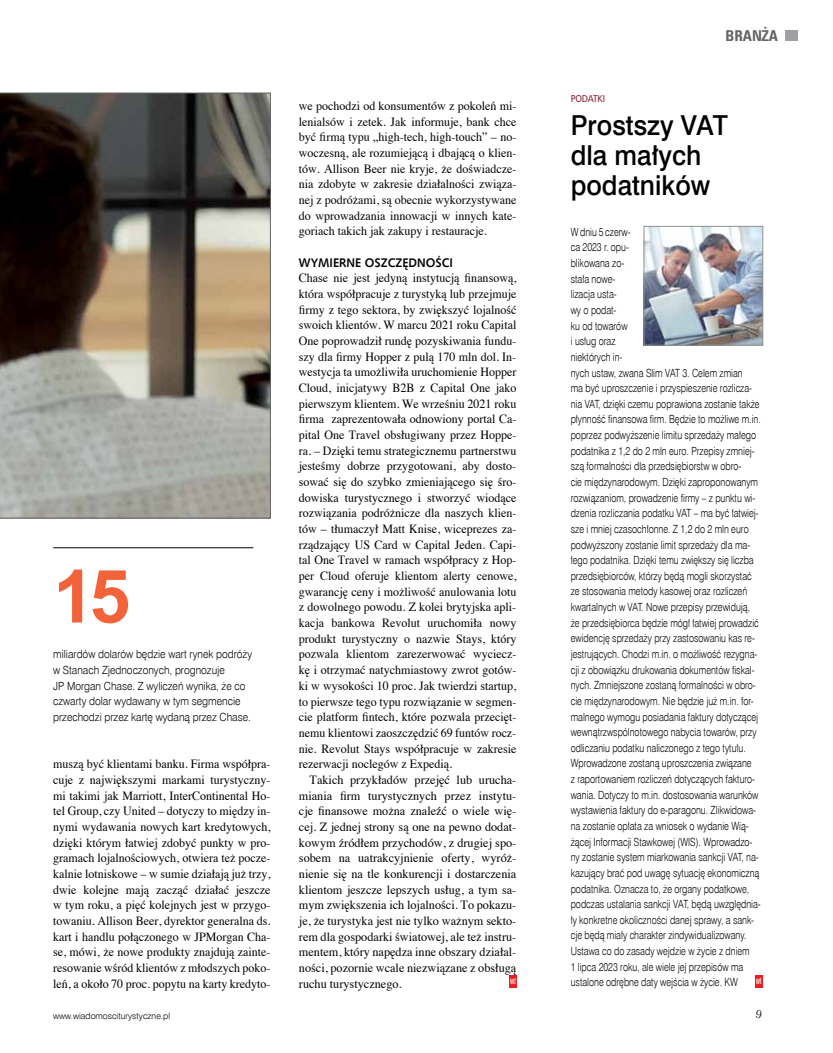
<style>
.page{position:relative;width:833px;height:1053px;background:#fff}
.page>*{position:absolute;margin:0;border:0;box-sizing:border-box;transform-origin:0 0}
.t1{font:700 73.75px "Arial";color:#f26339}
.t2{font:27.5px/30px "Swis 721 Md EU";color:#000;scale:.95 1}
.t3{font:700 15px "Zurich Cn EU";color:#636466}
.t4{font:12.5px/15.6px "Times";color:#000;text-align:justify;scale:.96 1}
.t5{font:12.5px/15.6px "Times";color:#000;text-align:justify}
.t6{font:700 12.5px "Humanst 531 EU";color:#000;scale:.95 1}
.t7{font:11.25px/15.6px "Swis 721 Lt EU";color:#000;scale:.8 1}
.t8{font:11.25px/15.6px "Swis 721 Lt EU";color:#000;scale:.91 1}
.t9{font:italic 11.25px "Century 751 EU";color:#000}
.t10{font:10px "Humnst 777 EU";letter-spacing:-.02em;color:#802534;scale:.9 1}
.t11{font:8.75px "Swis 721 Lt EU";color:#000}
</style>
<div class="page">
<div style="left:785px;top:30px;width:12px;height:11px;background:#9d9fa2"></div>
<svg style="left:509px;top:975px;width:7px;height:12px"></svg>
<svg style="left:510px;top:977px;width:5px;height:7px"></svg>
<svg style="left:0;top:93px;width:270px;height:425px;background:#756f65"></svg>
<hr style="left:53px;top:547px;width:200px;height:1px;background:#000">
<img style="left:646px;top:228px;width:115px;height:115px">
<div style="left:644px;top:226px;width:119px;height:119px;border:1px solid #8e9193"></div>
<svg style="left:755px;top:975px;width:7px;height:12px"></svg>
<svg style="left:756px;top:977px;width:5px;height:6px"></svg>
<h1 class="t1" style="left:53px;top:548px;width:79px">15</h1>
<p class="t8" style="left:53px;top:646px;width:220px">miliardów dolarów będzie wart rynek podróży w Stanach Zjednoczonych, prognozuje<br>JP Morgan Chase. Z wyliczeń wynika, że co czwarty dolar wydawany w tym segmencie przechodzi przez kartę wydaną przez Chase.</p>
<p class="t4" style="left:53px;top:755px;width:228px">muszą być klientami banku. Firma współpra&shy;cuje z największymi markami turystyczny&shy;mi takimi jak Marriott, InterContinental Ho&shy;tel Group, czy United – dotyczy to między in&shy;nymi wydawania nowych kart kredytowych, dzięki którym łatwiej zdobyć punkty w pro&shy;gramach lojalnościowych, otwiera też pocze&shy;kalnie lotniskowe – w sumie działają już trzy, dwie kolejne mają zacząć działać jeszcze w tym roku, a pięć kolejnych jest w przygo&shy;towaniu. Allison Beer, dyrektor generalna ds. kart i handlu połączonego w JPMorgan Cha&shy;se, mówi, że nowe produkty znajdują zainte&shy;resowanie wśród klientów z młodszych poko&shy;leń, a około 70 proc. popytu na karty kredyto-</p>
<p class="t4" style="left:299px;top:97px;width:228px">we pochodzi od konsumentów z pokoleń mi&shy;lenialsów i zetek. Jak informuje, bank chce być firmą typu „high-tech, high-touch” – no&shy;woczesną, ale rozumiejącą i dbającą o klien&shy;tów. Allison Beer nie kryje, że doświadcze&shy;nia zdobyte w zakresie działalności związa&shy;nej z podróżami, są obecnie wykorzystywane do wprowadzania innowacji w innych kate&shy;goriach takich jak zakupy i restauracje.</p>
<p class="t6" style="left:299px;top:254px;width:164px">WYMIERNE OSZCZĘDNOŚCI</p>
<p class="t4" style="left:299px;top:269px;width:228px">Chase nie jest jedyną instytucją finansową, która współpracuje z turystyką lub przejmuje firmy z tego sektora, by zwiększyć lojalność swoich klientów. W marcu 2021 roku Capital One poprowadził rundę pozyskiwania fundu&shy;szy dla firmy Hopper z pulą 170 mln dol. In&shy;westycja ta umożliwiła uruchomienie Hopper Cloud, inicjatywy B2B z Capital One jako pierwszym klientem. We wrześniu 2021 roku firma zaprezentowała odnowiony portal Ca&shy;pital One Travel obsługiwany przez Hoppe&shy;ra. – Dzięki temu strategicznemu partnerstwu jesteśmy dobrze przygotowani, aby dosto&shy;sować się do szybko zmieniającego się śro&shy;dowiska turystycznego i stworzyć wiodące rozwiązania podróżnicze dla naszych klien&shy;tów – tłumaczył Matt Knise, wiceprezes za&shy;rządzający US Card w Capital Jeden. Capi&shy;tal One Travel w ramach współpracy z Hop&shy;per Cloud oferuje klientom alerty cenowe, gwarancję ceny i możliwość anulowania lotu z dowolnego powodu. Z kolei brytyjska apli&shy;kacja bankowa Revolut uruchomiła nowy produkt turystyczny o nazwie Stays, który pozwala klientom zarezerwować wyciecz&shy;kę i otrzymać natychmiastowy zwrot gotów&shy;ki w wysokości 10 proc. Jak twierdzi startup, to pierwsze tego typu rozwiązanie w segmen&shy;cie platform fintech, które pozwala przecięt&shy;nemu klientowi zaoszczędzić 69 funtów rocz&shy;nie. Revolut Stays współpracuje w zakresie rezerwacji noclegów z Expedią.</p>
<p class="t5" style="left:299px;top:770px;width:219px;text-indent:11px">Takich przykładów przejęć lub urucha&shy;miania firm turystycznych przez instytu&shy;cje finansowe można znaleźć o wiele wię&shy;cej. Z jednej strony są one na pewno dodat&shy;kowym źródłem przychodów, z drugiej spo&shy;sobem na uatrakcyjnienie oferty, wyróż&shy;nienie się na tle konkurencji i dostarczenia klientom jeszcze lepszych usług, a tym sa&shy;mym zwiększenia ich lojalności. To pokazu&shy;je, że turystyka jest nie tylko ważnym sekto&shy;rem dla gospodarki światowej, ale też instru&shy;mentem, który napędza inne obszary działal&shy;ności, pozornie wcale niezwiązane z obsługą ruchu turystycznego.</p>
<p class="t3" style="left:725px;top:26px;width:54px">BRANŻA</p>
<p class="t10" style="left:571px;top:92px;width:40px">PODATKI</p>
<h2 class="t2" style="left:571px;top:112px;width:167px">Prostszy VAT dla małych podatników</h2>
<p class="t7" style="left:571px;top:224px;width:239px">W dniu 5 czerw-<br>ca 2023 r. opu-<br>blikowana zo-<br>stała nowe-<br>lizacja usta-<br>wy o podat-<br>ku od towarów<br>i usług oraz<br>niektórych in-<br>nych ustaw, zwana Slim VAT 3. Celem zmian<br>ma być uproszczenie i przyspieszenie rozlicza&shy;nia VAT, dzięki czemu poprawiona zostanie także płynność finansowa firm. Będzie to możliwe m.in. poprzez podwyższenie limitu sprzedaży małego podatnika z 1,2 do 2 mln euro. Przepisy zmniej&shy;szą formalności dla przedsiębiorstw w obro-<br>cie międzynarodowym. Dzięki zaproponowanym rozwiązaniom, prowadzenie firmy – z punktu wi&shy;dzenia rozliczania podatku VAT – ma być łatwiej&shy;sze i mniej czasochłonne. Z 1,2 do 2 mln euro podwyższony zostanie limit sprzedaży dla ma&shy;łego podatnika. Dzięki temu zwiększy się liczba przedsiębiorców, którzy będą mogli skorzystać ze stosowania metody kasowej oraz rozliczeń kwartalnych w VAT. Nowe przepisy przewidują, że przedsiębiorca będzie mógł łatwiej prowadzić ewidencję sprzedaży przy zastosowaniu kas re&shy;jestrujących. Chodzi m.in. o możliwość rezygna&shy;cji z obowiązku drukowania dokumentów fiskal&shy;nych. Zmniejszone zostaną formalności w obro&shy;cie międzynarodowym. Nie będzie już m.in. for&shy;malnego wymogu posiadania faktury dotyczącej wewnątrzwspólnotowego nabycia towarów, przy odliczaniu podatku naliczonego z tego tytułu.<br>Wprowadzone zostaną uproszczenia związane<br>z raportowaniem rozliczeń dotyczących fakturo&shy;wania. Dotyczy to m.in. dostosowania warunków wystawienia faktury do e-paragonu. Zlikwidowa&shy;na zostanie opłata za wniosek o wydanie Wią&shy;żącej Informacji Stawkowej (WIS). Wprowadzo&shy;ny zostanie system miarkowania sankcji VAT, na&shy;kazujący brać pod uwagę sytuację ekonomiczną podatnika. Oznacza to, że organy podatkowe, podczas ustalania sankcji VAT, będą uwzględnia&shy;ły konkretne okoliczności danej sprawy, a sank&shy;cje będą miały charakter zindywidualizowany.<br>Ustawa co do zasady wejdzie w życie z dniem<br>1 lipca 2023 roku, ale wiele jej przepisów ma ustalone odrębne daty wejścia w życie. KW</p>
<p class="t11" style="left:53px;top:1010px;width:118px">www.wiadomosciturystyczne.pl</p>
<p class="t9" style="left:756px;top:1007px;width:8px">9</p>
</div>
